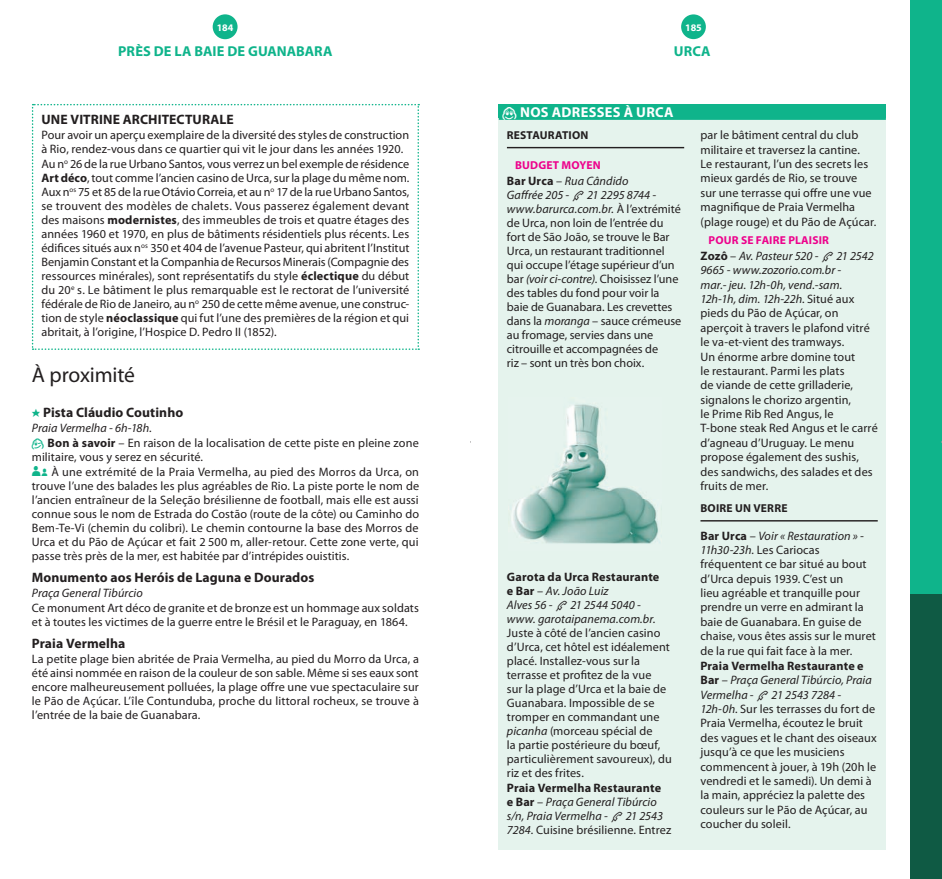
<style>
.page{position:relative;width:942px;height:879px;background:#fff}
.page>*{position:absolute;margin:0;border:0;box-sizing:border-box;transform-origin:0 0}
.t1{font:21.6px "Myriad Pro";letter-spacing:-.01em;color:#231f20}
.t2{font:700 14.4px "Myriad Pro";letter-spacing:.005em;color:#0fb48b}
.t3{font:700 14.4px "Myriad Pro";letter-spacing:.02em;color:#fff}
.t4{font:700 13.6px "Myriad Pro";letter-spacing:.005em;color:#231f20}
.t5{font:12.4px/14.4px "Myriad Pro";letter-spacing:.005em;color:#231f20}
.t6{font:italic 12.4px/14px "Myriad Pro";letter-spacing:.005em;color:#231f20}
.t7{font:700 11.6px "Myriad Pro";letter-spacing:.015em;color:#ed028c}
.t8{font:700 11.6px "Myriad Pro";letter-spacing:.02em;color:#231f20}
.t9{font:700 10px "Myriad Pro";color:#fff}
.s1{font-weight:700}
.s2{font-family:"Michelin";font-weight:400;color:#0fb48b}
.s3{font-style:italic}
.s4{font-family:"Michelin";color:#0fb48b}
.s5{font-family:"Michelin";font-weight:400}
.s6{font-family:"Michelin"}
.s7{font-weight:700;font-style:normal}
.s8{font-style:normal}
.s9{font-family:"Michelin";font-style:normal}
</style>
<div class="page">
<div style="left:212px;top:14px;width:25px;height:25px;background:#0fb48b;border-radius:50%"></div>
<svg style="left:32px;top:104px;width:387px;height:246px"></svg>
<div style="left:910px;top:0;width:31px;height:879px;background:#0fb48b"></div>
<div style="left:910px;top:595px;width:31px;height:284px;background:#0f5a44"></div>
<div style="left:680px;top:14px;width:25px;height:25px;background:#0fb48b;border-radius:50%"></div>
<div style="left:498px;top:104px;width:387px;height:745px;background:#e5f3ed"></div>
<hr style="left:506px;top:147px;width:178px;height:1px;background:#231f20">
<hr style="left:700px;top:520px;width:177px;height:1px;background:#231f20">
<div style="left:498px;top:104px;width:387px;height:14px;background:#0fb48b"></div>
<div style="left:498px;top:105px;width:387px;height:15px;background:#0fb48b"></div>
<img style="left:511px;top:404px;width:147px;height:140px">
<svg style="left:941px;top:434px;width:1px;height:16px"></svg>
<p class="t9" style="left:217px;top:21px;width:18px">184</p>
<p class="t2" style="left:118px;top:42px;width:216px">PRÈS DE LA BAIE DE GUANABARA</p>
<p class="t4" style="left:41px;top:110px;width:194px">UNE VITRINE ARCHITECTURALE</p>
<p class="t5" style="left:41px;top:127px;width:369px">Pour avoir un aperçu exemplaire de la diversité des styles de construction à Rio, rendez-vous dans ce quartier qui vit le jour dans les années 1920.<br>Au n<sup>o</sup> 26 de la rue Urbano Santos, vous verrez un bel exemple de résidence <span class="s1">Art déco</span>, tout comme l’ancien casino de Urca, sur la plage du même nom.<br>Aux n<sup>os</sup> 75 et 85 de la rue Otávio Correia, et au n<sup>o</sup> 17 de la rue Urbano Santos, se trouvent des modèles de chalets. Vous passerez également devant des maisons <span class="s1">modernistes</span>, des immeubles de trois et quatre étages des années 1960 et 1970, en plus de bâtiments résidentiels plus récents. Les édifices situés aux n<sup>os</sup> 350 et 404 de l’avenue Pasteur, qui abritent l’Institut Benjamin Constant et la Companhia de Recursos Minerais (Compagnie des ressources minérales), sont représentatifs du style <span class="s1">éclectique</span> du début du 20<sup>e</sup> s. Le bâtiment le plus remarquable est le rectorat de l’université fédérale de Rio de Janeiro, au n<sup>o</sup> 250 de cette même avenue, une construc&shy;tion de style <span class="s1">néoclassique</span> qui fut l’une des premières de la région et qui abritait, à l’origine, l’Hospice D. Pedro II (1852).</p>
<h1 class="t1" style="left:32px;top:362px;width:105px">À proximité</h1>
<p class="t4" style="left:32px;top:403px;width:153px"><span class="s2">a</span> Pista Cláudio Coutinho</p>
<p class="t5" style="left:32px;top:420px;width:388px"><span class="s3">Praia Vermelha - 6h-18h.<br></span><span class="s4">w</span> <span class="s1">Bon à savoir</span> – En raison de la localisation de cette piste en pleine zone militaire, vous y serez en sécurité.<br><span class="s4">/</span> À une extrémité de la Praia Vermelha, au pied des Morros da Urca, on trouve l’une des balades les plus agréables de Rio. La piste porte le nom de l’ancien entraîneur de la Seleção brésilienne de football, mais elle est aussi connue sous le nom de Estrada do Costão (route de la côte) ou Caminho do Bem-Te-Vi (chemin du colibri). Le chemin contourne la base des Morros de Urca et du Pão de Açúcar et fait 2 500 m, aller-retour. Cette zone verte, qui passe très près de la mer, est habitée par d’intrépides ouistitis.</p>
<p class="t4" style="left:32px;top:568px;width:284px">Monumento aos Heróis de Laguna e Dourados</p>
<p class="t6" style="left:32px;top:586px;width:112px">Praça General Tibúrcio</p>
<p class="t5" style="left:32px;top:601px;width:388px">Ce monument Art déco de granite et de bronze est un hommage aux soldats et à toutes les victimes de la guerre entre le Brésil et le Paraguay, en 1864.</p>
<p class="t4" style="left:32px;top:635px;width:95px">Praia Vermelha</p>
<p class="t5" style="left:32px;top:652px;width:388px;text-align:justify">La petite plage bien abritée de Praia Vermelha, au pied du Morro da Urca, a été ainsi nommée en raison de la couleur de son sable. Même si ses eaux sont encore malheureusement polluées, la plage offre une vue spectaculaire sur le Pão de Açúcar. L’île Contunduba, proche du littoral rocheux, se trouve à l’entrée de la baie de Guanabara.</p>
<p class="t9" style="left:684px;top:21px;width:18px">185</p>
<p class="t2" style="left:673px;top:42px;width:38px">URCA</p>
<p class="t3" style="left:501px;top:103px;width:173px"><span class="s5">y</span> NOS ADRESSES À URCA</p>
<p class="t8" style="left:506px;top:127px;width:83px">RESTAURATION</p>
<p class="t7" style="left:515px;top:158px;width:87px">BUDGET MOYEN</p>
<p class="t5" style="left:506px;top:174px;width:176px"><span class="s1">Bar Urca</span> – <span class="s3">Rua Cândido<br>Gaffrée 205 -</span> <span class="s6">t</span> <span class="s3">21 2295 8744 - www.barurca.com.br.</span> À l’extrémité de Urca, non loin de l’entrée du fort de São João, se trouve le Bar<br>Urca, un restaurant traditionnel qui occupe l’étage supérieur d’un bar <span class="s3">(voir ci-contre)</span>. Choisissez l’une des tables du fond pour voir la baie de Guanabara. Les crevettes dans la <span class="s3">moranga</span> – sauce crémeuse au fromage, servies dans une citrouille et accompagnées de<br>riz – sont un très bon choix.</p>
<p class="t6" style="left:506px;top:569px;width:154px"><span class="s7">Garota da Urca Restaurante e Bar</span> <span class="s8">–</span> Av. João Luiz<br>Alves 56 - <span class="s9">t</span> 21 2544 5040 - www. garotaipanema.com.br.</p>
<p class="t5" style="left:506px;top:625px;width:166px">Juste à côté de l’ancien casino d’Urca, cet hôtel est idéalement placé. Installez-vous sur la terrasse et profitez de la vue<br>sur la plage d’Urca et la baie de<br>Guanabara. Impossible de se tromper en commandant une <span class="s3">picanha</span> (morceau spécial de<br>la partie postérieure du bœuf, particulièrement savoureux), du riz et des frites.</p>
<p class="t6" style="left:506px;top:780px;width:166px"><span class="s7">Praia Vermelha Restaurante<br>e Bar</span> <span class="s8">–</span> Praça General Tibúrcio s/n, Praia Vermelha - <span class="s9">t</span> 21 2543<br>7284. <span class="s8">Cuisine brésilienne. Entrez</span></p>
<p class="t5" style="left:700px;top:128px;width:177px">par le bâtiment central du club militaire et traversez la cantine.<br>Le restaurant, l’un des secrets les mieux gardés de Rio, se trouve<br>sur une terrasse qui offre une vue magnifique de Praia Vermelha (plage rouge) et du Pão de Açúcar.</p>
<p class="t7" style="left:708px;top:232px;width:122px">POUR SE FAIRE PLAISIR</p>
<p class="t5" style="left:700px;top:248px;width:179px"><span class="s1">Zozô</span> – <span class="s3">Av. Pasteur 520 -</span> <span class="s6">t</span> <span class="s3">21 2542<br>9665 - www.zozorio.com.br -<br>mar.- jeu. 12h-0h, vend.-sam.<br>12h-1h, dim. 12h-22h.</span> Situé aux pieds du Pão de Açúcar, on aperçoit à travers le plafond vitré le va-et-vient des tramways.<br>Un énorme arbre domine tout<br>le restaurant. Parmi les plats<br>de viande de cette grilladerie, signalons le chorizo argentin,<br>le Prime Rib Red Angus, le<br>T-bone steak Red Angus et le carré d’agneau d’Uruguay. Le menu propose également des sushis, des sandwichs, des salades et des fruits de mer.</p>
<p class="t8" style="left:700px;top:500px;width:89px">BOIRE UN VERRE</p>
<p class="t5" style="left:700px;top:528px;width:177px"><span class="s1">Bar Urca</span> – <span class="s3">Voir « Restauration » -<br>11h30-23h.</span> Les Cariocas fréquentent ce bar situé au bout d’Urca depuis 1939. C’est un<br>lieu agréable et tranquille pour prendre un verre en admirant la baie de Guanabara. En guise de chaise, vous êtes assis sur le muret de la rue qui fait face à la mer.</p>
<p class="t5" style="left:700px;top:658px;width:178px"><span class="s1">Praia Vermelha Restaurante e<br>Bar</span> – <span class="s3">Praça General Tibúrcio, Praia<br>Vermelha -</span> <span class="s6">t</span> <span class="s3">21 2543 7284 -<br>12h-0h.</span> Sur les terrasses du fort de<br>Praia Vermelha, écoutez le bruit des vagues et le chant des oiseaux jusqu’à ce que les musiciens commencent à jouer, à 19h (20h le vendredi et le samedi). Un demi à la main, appréciez la palette des couleurs sur le Pão de Açúcar, au coucher du soleil.</p>
</div>
